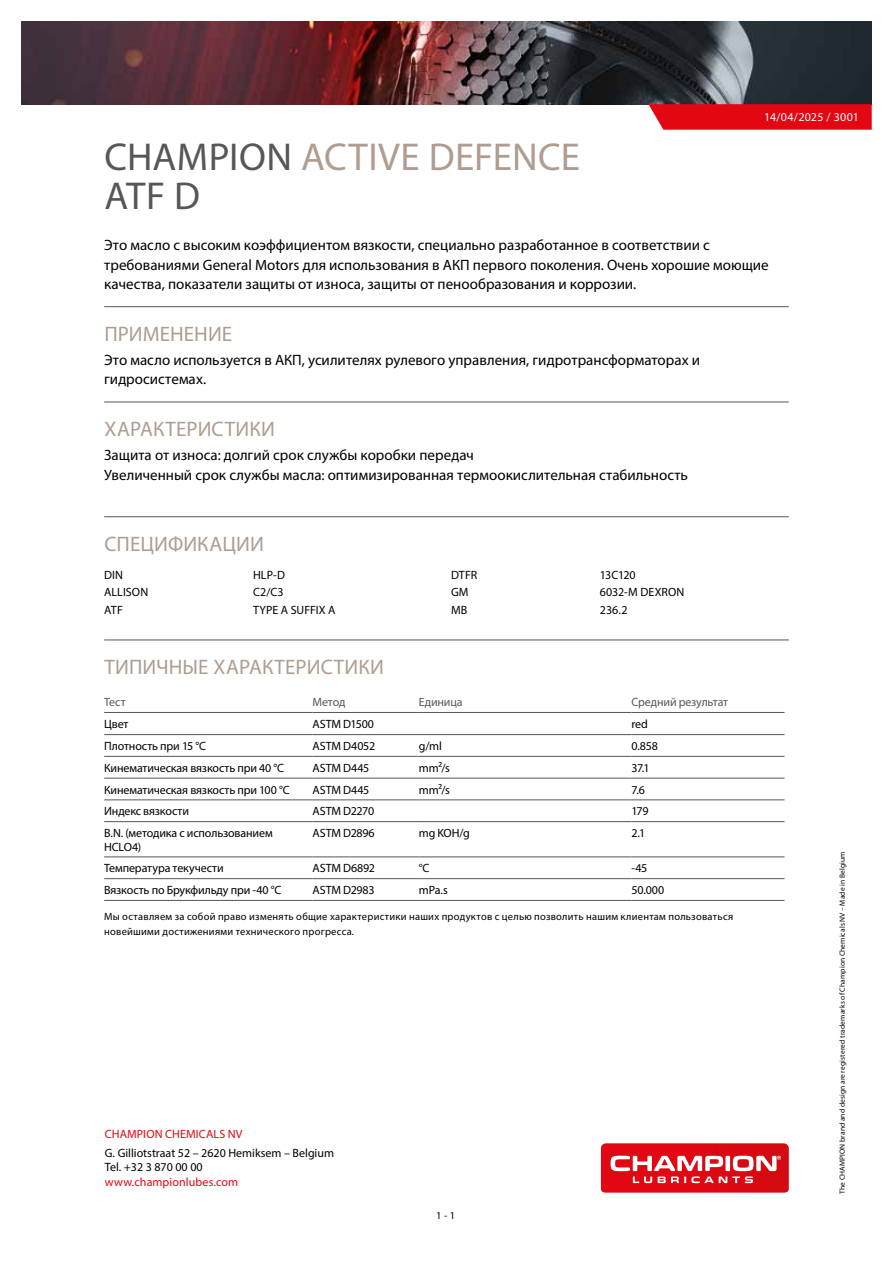
<style>
.page{position:relative;width:893px;height:1263px;background:#fff}
.page>*{position:absolute;margin:0;border:0;box-sizing:border-box;transform-origin:0 0}
.t1{font:39px/39px "Myriad Pro";letter-spacing:.01em;color:#ae9d90}
.t2{font:21px "Myriad Pro";letter-spacing:.005em;color:#ae9d90}
.t3{font:15px/19.5px "Myriad Pro";color:#000}
.t4{font:12px/14.4px "Myriad Pro";letter-spacing:-.01em;color:#000}
.t5{font:12px "Myriad Pro";letter-spacing:.01em;color:#e30613}
.t6{font:12px "Myriad Pro";letter-spacing:-.015em;color:#575756}
.t7{font:12px "Myriad Pro";letter-spacing:.02em;color:#fff}
.t8{font:12px "Myriad Pro";letter-spacing:.01em;color:#000}
.t9{font:10.5px/15px "Myriad Pro";letter-spacing:.025em;color:#000}
.t10{font:7.5px "Myriad Pro";letter-spacing:.02em;color:#000}
.s1{color:#575756}
</style>
<div class="page">
<svg style="left:601px;top:1143px;width:188px;height:49px;background:#e43740"></svg>
<img style="left:21px;top:21px;width:851px;height:83px">
<svg style="left:648px;top:104px;width:224px;height:26px;background:#e3121e"></svg>
<hr style="left:104px;top:306px;width:685px;height:1px;background:#575756">
<hr style="left:104px;top:402px;width:685px;height:1px;background:#575756">
<hr style="left:104px;top:516px;width:685px;height:1px;background:#575756">
<hr style="left:104px;top:639px;width:685px;height:1px;background:#575756">
<hr style="left:104px;top:712px;width:209px;height:1px;background:#575756">
<hr style="left:313px;top:712px;width:106px;height:1px;background:#575756">
<hr style="left:419px;top:712px;width:212px;height:1px;background:#575756">
<hr style="left:631px;top:712px;width:153px;height:1px;background:#575756">
<hr style="left:104px;top:734px;width:209px;height:1px;background:#575756">
<hr style="left:313px;top:734px;width:106px;height:1px;background:#575756">
<hr style="left:419px;top:734px;width:212px;height:1px;background:#575756">
<hr style="left:631px;top:734px;width:153px;height:1px;background:#575756">
<hr style="left:104px;top:756px;width:209px;height:1px;background:#575756">
<hr style="left:313px;top:756px;width:106px;height:1px;background:#575756">
<hr style="left:419px;top:756px;width:212px;height:1px;background:#575756">
<hr style="left:631px;top:756px;width:153px;height:1px;background:#575756">
<hr style="left:104px;top:778px;width:209px;height:1px;background:#575756">
<hr style="left:313px;top:778px;width:106px;height:1px;background:#575756">
<hr style="left:419px;top:778px;width:212px;height:1px;background:#575756">
<hr style="left:631px;top:778px;width:153px;height:1px;background:#575756">
<hr style="left:104px;top:799px;width:209px;height:1px;background:#575756">
<hr style="left:313px;top:799px;width:106px;height:1px;background:#575756">
<hr style="left:419px;top:799px;width:212px;height:1px;background:#575756">
<hr style="left:631px;top:799px;width:153px;height:1px;background:#575756">
<hr style="left:104px;top:821px;width:209px;height:1px;background:#575756">
<hr style="left:313px;top:821px;width:106px;height:1px;background:#575756">
<hr style="left:419px;top:821px;width:212px;height:1px;background:#575756">
<hr style="left:631px;top:821px;width:153px;height:1px;background:#575756">
<hr style="left:104px;top:856px;width:209px;height:1px;background:#575756">
<hr style="left:313px;top:856px;width:106px;height:1px;background:#575756">
<hr style="left:419px;top:856px;width:212px;height:1px;background:#575756">
<hr style="left:631px;top:856px;width:153px;height:1px;background:#575756">
<hr style="left:104px;top:878px;width:209px;height:1px;background:#575756">
<hr style="left:313px;top:878px;width:106px;height:1px;background:#575756">
<hr style="left:419px;top:878px;width:212px;height:1px;background:#575756">
<hr style="left:631px;top:878px;width:153px;height:1px;background:#575756">
<hr style="left:104px;top:900px;width:209px;height:1px;background:#575756">
<hr style="left:313px;top:900px;width:106px;height:1px;background:#575756">
<hr style="left:419px;top:900px;width:212px;height:1px;background:#575756">
<hr style="left:631px;top:900px;width:153px;height:1px;background:#575756">
<p class="t7" style="left:764px;top:110px;width:96px">14/04/2025 / 3001</p>
<h1 class="t1" style="left:105px;top:137px;width:477px"><span class="s1">CHAMPION</span> ACTIVE DEFENCE<br><span class="s1">ATF D</span></h1>
<p class="t3" style="left:104px;top:235px;width:666px">Это масло с высоким коэффициентом вязкости, специально разработанное в соответствии с требованиями General Motors для использования в АКП первого поколения. Очень хорошие моющие качества, показатели защиты от износа, защиты от пенообразования и коррозии.</p>
<h2 class="t2" style="left:104px;top:321px;width:129px">ПРИМЕНЕНИЕ</h2>
<p class="t3" style="left:104px;top:350px;width:597px">Это масло используется в АКП, усилителях рулевого управления, гидротрансформаторах и гидросистемах.</p>
<h2 class="t2" style="left:104px;top:416px;width:172px">ХАРАКТЕРИСТИКИ</h2>
<p class="t3" style="left:104px;top:445px;width:585px">Защита от износа: долгий срок службы коробки передач<br>Увеличенный срок службы масла: оптимизированная термоокислительная стабильность</p>
<h2 class="t2" style="left:104px;top:531px;width:161px">СПЕЦИФИКАЦИИ</h2>
<p class="t4" style="left:104px;top:567px;width:21px">DIN</p>
<p class="t4" style="left:253px;top:567px;width:34px">HLP-D</p>
<p class="t4" style="left:104px;top:585px;width:46px">ALLISON</p>
<p class="t4" style="left:253px;top:585px;width:32px">C2/C3</p>
<p class="t4" style="left:104px;top:602px;width:20px">ATF</p>
<p class="t4" style="left:253px;top:602px;width:84px">TYPE A SUFFIX A</p>
<p class="t4" style="left:451px;top:567px;width:28px">DTFR</p>
<p class="t4" style="left:600px;top:567px;width:37px">13C120</p>
<p class="t4" style="left:451px;top:585px;width:19px">GM</p>
<p class="t8" style="left:600px;top:585px;width:86px">6032-M DEXRON</p>
<p class="t4" style="left:451px;top:602px;width:18px">MB</p>
<p class="t4" style="left:600px;top:602px;width:29px">236.2</p>
<h2 class="t2" style="left:104px;top:654px;width:281px">ТИПИЧНЫЕ ХАРАКТЕРИСТИКИ</h2>
<p class="t6" style="left:104px;top:695px;width:23px">Тест</p>
<p class="t6" style="left:313px;top:695px;width:34px">Метод</p>
<p class="t6" style="left:419px;top:695px;width:45px">Единица</p>
<p class="t6" style="left:631px;top:695px;width:98px">Средний результат</p>
<p class="t4" style="left:104px;top:717px;width:26px">Цвет</p>
<p class="t4" style="left:313px;top:717px;width:63px">ASTM D1500</p>
<p class="t4" style="left:631px;top:717px;width:18px">red</p>
<p class="t4" style="left:104px;top:738px;width:103px">Плотность при 15 °C</p>
<p class="t4" style="left:313px;top:738px;width:64px">ASTM D4052</p>
<p class="t4" style="left:419px;top:738px;width:25px">g/ml</p>
<p class="t4" style="left:631px;top:738px;width:28px">0.858</p>
<p class="t4" style="left:104px;top:760px;width:182px">Кинематическая вязкость при 40 °C</p>
<p class="t4" style="left:313px;top:760px;width:58px">ASTM D445</p>
<p class="t4" style="left:419px;top:760px;width:32px">mm²/s</p>
<p class="t4" style="left:631px;top:760px;width:20px">37.1</p>
<p class="t4" style="left:104px;top:782px;width:187px">Кинематическая вязкость при 100 °C</p>
<p class="t4" style="left:313px;top:782px;width:58px">ASTM D445</p>
<p class="t4" style="left:419px;top:782px;width:32px">mm²/s</p>
<p class="t4" style="left:631px;top:782px;width:15px">7.6</p>
<p class="t4" style="left:104px;top:804px;width:86px">Индекс вязкости</p>
<p class="t4" style="left:313px;top:804px;width:63px">ASTM D2270</p>
<p class="t4" style="left:631px;top:804px;width:19px">179</p>
<p class="t4" style="left:104px;top:826px;width:170px;line-height:13.5px">B.N. (методика с использованием<br>HCLO4)</p>
<p class="t4" style="left:313px;top:825px;width:64px">ASTM D2896</p>
<p class="t4" style="left:419px;top:825px;width:52px">mg KOH/g</p>
<p class="t4" style="left:631px;top:825px;width:15px">2.1</p>
<p class="t4" style="left:104px;top:861px;width:121px">Температура текучести</p>
<p class="t4" style="left:313px;top:861px;width:64px">ASTM D6892</p>
<p class="t4" style="left:419px;top:861px;width:12px">°C</p>
<p class="t4" style="left:631px;top:861px;width:17px">-45</p>
<p class="t4" style="left:104px;top:883px;width:179px">Вязкость по Брукфильду при -40 °C</p>
<p class="t4" style="left:313px;top:883px;width:64px">ASTM D2983</p>
<p class="t4" style="left:419px;top:883px;width:30px">mPa.s</p>
<p class="t4" style="left:631px;top:883px;width:34px">50.000</p>
<p class="t9" style="left:104px;top:909px;width:631px">Мы оставляем за собой право изменять общие характеристики наших продуктов с целью позволить нашим клиентам пользоваться новейшими достижениями технического прогресса.</p>
<p class="t5" style="left:105px;top:1126px;width:139px">CHAMPION CHEMICALS NV</p>
<p class="t4" style="left:105px;top:1145px;width:231px">G. Gilliotstraat 52 – 2620 Hemiksem – Belgium<br>Tel. +32 3 870 00 00</p>
<p class="t5" style="left:105px;top:1174px;width:135px">www.championlubes.com</p>
<p class="t9" style="left:436px;top:1208px;width:20px">1 - 1</p>
<p class="t10" style="left:838px;top:1194px;width:344px;rotate:-90deg">The CHAMPION brand and design are registered trademarks of Champion Chemicals NV – Made in Belgium</p>
</div>
